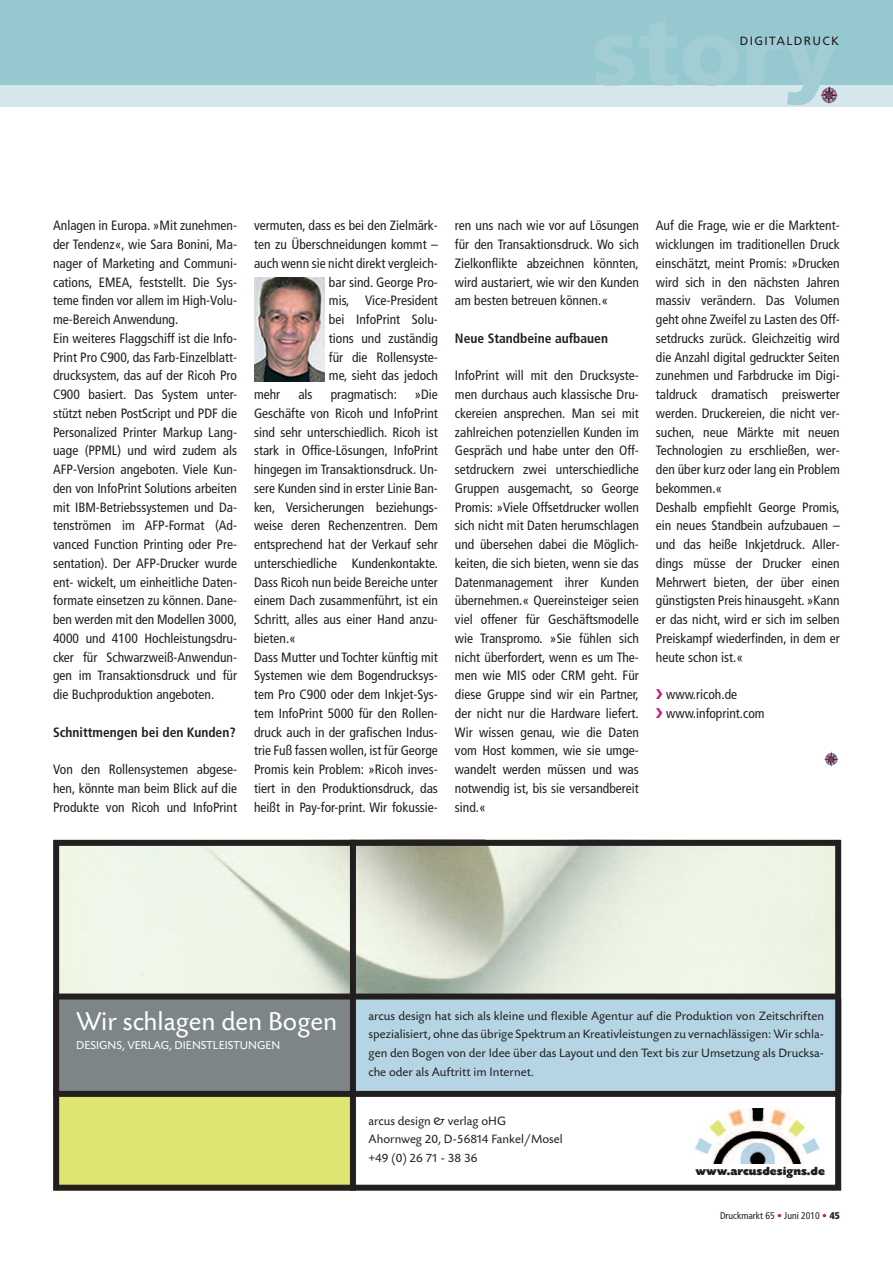
<style>
.page{position:relative;width:893px;height:1263px;background:#fff}
.page>*{position:absolute;margin:0;border:0;box-sizing:border-box;transform-origin:0 0}
.t1{font:27px "Today SB";color:#fff}
.t2{font:condensed 13.5px/18.8px "Frutiger";color:#231f20}
.t3{font:700 condensed 13.5px "Frutiger";color:#231f20}
.t4{font:12.75px/18.8px "Today SB";color:#231f20;text-align:justify}
.t5{font:12px "Today SB";color:#fff}
.t6{font:12px "Today SB Ultra";color:#231f20}
.t7{font:12px "Frutiger";letter-spacing:.11em;color:#231f20}
.t8{font:condensed 9.75px "Frutiger";color:#231f20}
.s1{color:#c61882}
.s2{font-weight:900}
</style>
<div class="page">
<div style="left:0;top:0;width:893px;height:85px;background:#96c8d0"></div>
<div style="left:0;top:85px;width:893px;height:21px;background:#d5e7eb"></div>
<svg style="left:830px;top:88px;width:9px;height:12px"></svg>
<svg style="left:823px;top:751px;width:13px;height:16px"></svg>
<svg style="left:832px;top:753px;width:7px;height:10px"></svg>
<img style="left:254px;top:277px;width:70px;height:105px">
<img style="left:60px;top:847px;width:774px;height:146px">
<div style="left:53px;top:999px;width:300px;height:96px;background:#7d8586"></div>
<div style="left:53px;top:1095px;width:300px;height:96px;background:#dfe570"></div>
<div style="left:353px;top:999px;width:488px;height:96px;background:#b5d5e5"></div>
<div style="left:53px;top:840px;width:788px;height:351px;border:6px solid #231f20"></div>
<div style="left:53px;top:993px;width:785px;height:6px;background:#231f20"></div>
<div style="left:53px;top:1091px;width:785px;height:6px;background:#231f20"></div>
<div style="left:350px;top:840px;width:6px;height:351px;background:#231f20"></div>
<img style="left:694px;top:1108px;width:126px;height:55px">
<p class="t7" style="left:740px;top:36px;width:101px">DIGITALDRUCK</p>
<p class="t2" style="left:53px;top:217px;width:185px">Anlagen in Europa. »Mit zunehmen&shy;der Tendenz«, wie Sara Bonini, Ma&shy;nager of Marketing and Communi&shy;cations, EMEA, feststellt. Die Sys&shy;teme finden vor allem im High-Volu&shy;me-Bereich Anwendung.<br>Ein weiteres Flaggschiff ist die Info-Print Pro C900, das Farb-Einzelblatt&shy;drucksystem, das auf der Ricoh Pro C900 basiert. Das System unter&shy;stützt neben PostScript und PDF die Personalized Printer Markup Lang&shy;uage (PPML) und wird zudem als AFP-Version angeboten. Viele Kun&shy;den von InfoPrint Solutions arbeiten mit IBM-Betriebssystemen und Da&shy;tenströmen im AFP-Format (Ad&shy;vanced Function Printing oder Pre&shy;sentation). Der AFP-Drucker wurde ent- wickelt, um einheitliche Daten&shy;formate einsetzen zu können. Dane&shy;ben werden mit den Modellen 3000, 4000 und 4100 Hochleistungsdru&shy;cker für Schwarzweiß-Anwendun&shy;gen im Transaktionsdruck und für die Buchproduktion angeboten.</p>
<p class="t3" style="left:53px;top:726px;width:184px">Schnittmengen bei den Kunden?</p>
<p class="t2" style="left:53px;top:761px;width:185px;text-align:justify">Von den Rollensystemen abgese&shy;hen, könnte man beim Blick auf die Produkte von Ricoh und InfoPrint</p>
<p class="t2" style="left:254px;top:217px;width:185px">vermuten, dass es bei den Zielmärk-</p>
<p class="t2" style="left:254px;top:236px;width:185px">ten zu Überschneidungen kommt –</p>
<p class="t2" style="left:254px;top:255px;width:185px">auch wenn sie nicht direkt vergleich-</p>
<p class="t2" style="left:329px;top:274px;width:111px">bar sind. George Pro-</p>
<p class="t2" style="left:329px;top:292px;width:111px">mis, Vice-President</p>
<p class="t2" style="left:329px;top:311px;width:111px">bei InfoPrint Solu-</p>
<p class="t2" style="left:329px;top:330px;width:111px">tions und zuständig</p>
<p class="t2" style="left:329px;top:349px;width:111px">für die Rollensyste-</p>
<p class="t2" style="left:329px;top:367px;width:111px">me, sieht das jedoch</p>
<p class="t2" style="left:254px;top:386px;width:28px">mehr</p>
<p class="t2" style="left:298px;top:386px;width:16px">als</p>
<p class="t2" style="left:331px;top:386px;width:68px">pragmatisch:</p>
<p class="t2" style="left:254px;top:386px;width:185px;text-indent:160px">»Die<br>Geschäfte von Ricoh und InfoPrint sind sehr unterschiedlich. Ricoh ist stark in Office-Lösungen, InfoPrint hingegen im Transaktionsdruck. Un&shy;sere Kunden sind in erster Linie Ban&shy;ken, Versicherungen beziehungs&shy;weise deren Rechenzentren. Dem entsprechend hat der Verkauf sehr unterschiedliche Kundenkontakte.<br>Dass Ricoh nun beide Bereiche unter einem Dach zusammenführt, ist ein<br>Schritt, alles aus einer Hand anzu&shy;bieten.«<br>Dass Mutter und Tochter künftig mit<br>Systemen wie dem Bogendrucksys&shy;tem Pro C900 oder dem Inkjet-Sys&shy;tem InfoPrint 5000 für den Rollen&shy;druck auch in der grafischen Indus&shy;trie Fuß fassen wollen, ist für George<br>Promis kein Problem: »Ricoh inves&shy;tiert in den Produktionsdruck, das heißt in Pay-for-print. Wir fokussie-</p>
<p class="t2" style="left:455px;top:217px;width:185px;text-align:justify">ren uns nach wie vor auf Lösungen für den Transaktionsdruck. Wo sich Zielkonflikte abzeichnen könnten, wird austariert, wie wir den Kunden am besten betreuen können.«</p>
<p class="t3" style="left:455px;top:333px;width:155px">Neue Standbeine aufbauen</p>
<p class="t2" style="left:455px;top:367px;width:185px;text-align:justify">InfoPrint will mit den Drucksyste&shy;men durchaus auch klassische Dru&shy;ckereien ansprechen. Man sei mit zahlreichen potenziellen Kunden im Gespräch und habe unter den Off&shy;setdruckern zwei unterschiedliche Gruppen ausgemacht, so George Promis: »Viele Offsetdrucker wollen sich nicht mit Daten herumschlagen und übersehen dabei die Möglich&shy;keiten, die sich bieten, wenn sie das Datenmanagement ihrer Kunden übernehmen.« Quereinsteiger seien viel offener für Geschäftsmodelle wie Transpromo. »Sie fühlen sich nicht überfordert, wenn es um The&shy;men wie MIS oder CRM geht. Für diese Gruppe sind wir ein Partner, der nicht nur die Hardware liefert.<br>Wir wissen genau, wie die Daten vom Host kommen, wie sie umge&shy;wandelt werden müssen und was notwendig ist, bis sie versandbereit sind.«</p>
<p class="t2" style="left:656px;top:217px;width:185px">Auf die Frage, wie er die Marktent&shy;wicklungen im traditionellen Druck einschätzt, meint Promis: »Drucken wird sich in den nächsten Jahren massiv verändern. Das Volumen geht ohne Zweifel zu Lasten des Off&shy;setdrucks zurück. Gleichzeitig wird die Anzahl digital gedruckter Seiten zunehmen und Farbdrucke im Digi&shy;taldruck dramatisch preiswerter werden. Druckereien, die nicht ver&shy;suchen, neue Märkte mit neuen<br>Technologien zu erschließen, wer&shy;den über kurz oder lang ein Problem bekommen.«<br>Deshalb empfiehlt George Promis, ein neues Standbein aufzubauen – und das heiße Inkjetdruck. Aller&shy;dings müsse der Drucker einen<br>Mehrwert bieten, der über einen günstigsten Preis hinausgeht. »Kann er das nicht, wird er sich im selben<br>Preiskampf wiederfinden, in dem er heute schon ist.«</p>
<p class="t2" style="left:666px;top:686px;width:100px">www.ricoh.de www.infoprint.com</p>
<h1 class="t1" style="left:76px;top:1005px;width:263px">Wir schlagen den Bogen</h1>
<p class="t5" style="left:76px;top:1038px;width:206px">DESIGNS, VERLAG, DIENSTLEISTUNGEN</p>
<p class="t4" style="left:369px;top:1006px;width:457px">arcus design hat sich als kleine und flexible Agentur auf die Produktion von Zeitschriften spezialisiert, ohne das übrige Spektrum an Kreativleistungen zu vernachlässigen: Wir schla&shy;gen den Bogen von der Idee über das Layout und den Text bis zur Umsetzung als Drucksa&shy;che oder als Auftritt im Internet.</p>
<p class="t4" style="left:369px;top:1111px;width:196px;text-align:left">arcus design &amp; verlag oHG<br>Ahornweg 20, D-56814 Fankel/Mosel +49 (0) 26 71 - 38 36</p>
<p class="t6" style="left:695px;top:1164px;width:131px">www.arcusdesigns.de</p>
<p class="t8" style="left:720px;top:1212px;width:121px">Druckmarkt 65 <span class="s1">•</span> Juni 2010 <span class="s1">•</span> <span class="s2">45</span></p>
</div>
